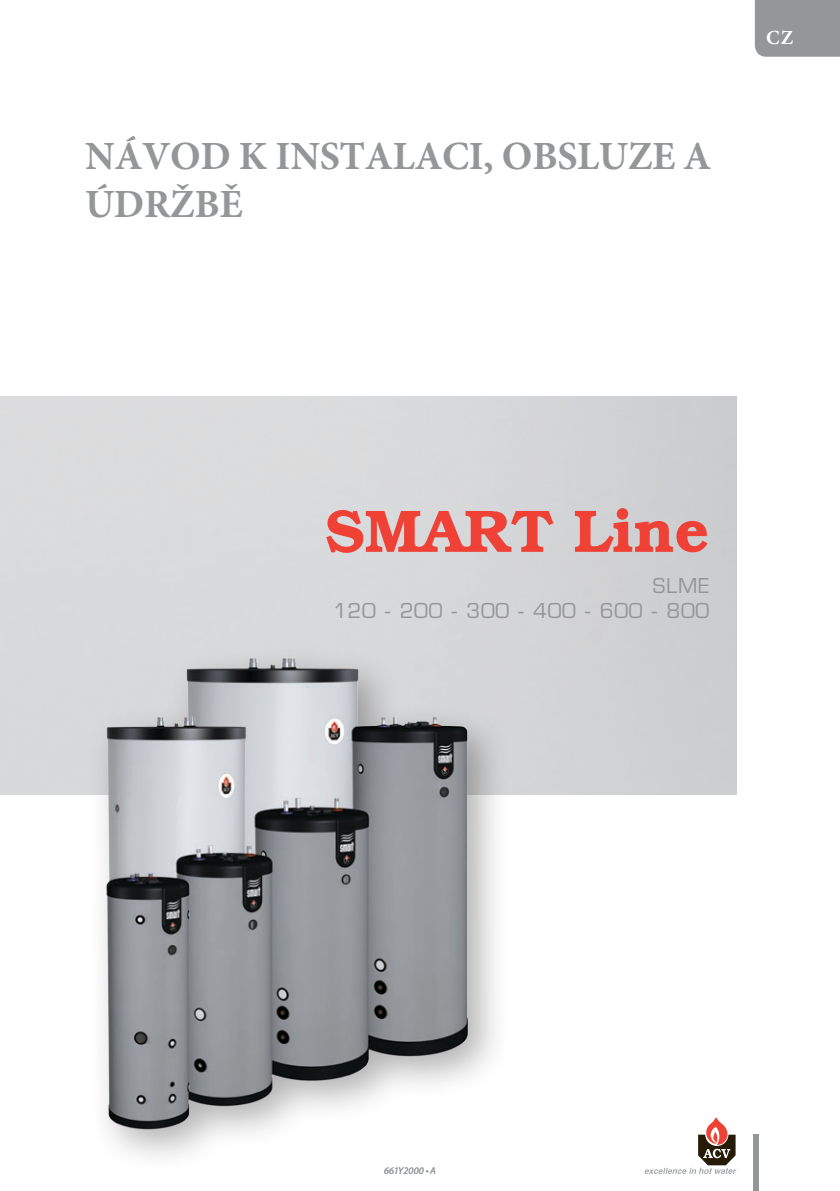
<style>
.page{position:relative;width:840px;height:1191px;background:#fff}
.page>*{position:absolute;margin:0;border:0;box-sizing:border-box;transform-origin:0 0}
.t1{font:600 60px "Bookman Std";color:#ef4135}
.t2{font:700 40px/48px "Minion Pro";letter-spacing:-.01em;color:#949698}
.t3{font:20px/24px "Eurostile LT Std";letter-spacing:.04em;color:#949698;text-align:right}
.t4{font:700 20px "Minion Pro";color:#fff}
.t5{font:italic 10px "Myriad Pro";letter-spacing:.005em;color:#949698}
</style>
<div class="page">
<svg style="left:644px;top:1117px;width:92px;height:57px"></svg>
<div style="left:753px;top:1134px;width:5px;height:57px;background:#949698"></div>
<div style="left:754px;top:0;width:85px;height:57px;background:#949698"></div>
<div style="left:87px;top:640px;width:424px;height:532px;background:#231f20;opacity:.35"></div>
<img style="left:86px;top:628px;width:406px;height:512px">
<p class="t2" style="left:85px;top:131px;width:627px">NÁVOD K INSTALACI, OBSLUZE A<br>ÚDRŽBĚ</p>
<p class="t4" style="left:765px;top:24px;width:29px">CZ</p>
<h1 class="t1" style="left:325px;top:496px;width:386px">SMART Line</h1>
<p class="t3" style="left:333px;top:574px;width:378px">SLME<br>120 - 200 - 300 - 400 - 600 - 800</p>
<p class="t5" style="left:384px;top:1164px;width:53px">661Y2000 • A</p>
</div>
